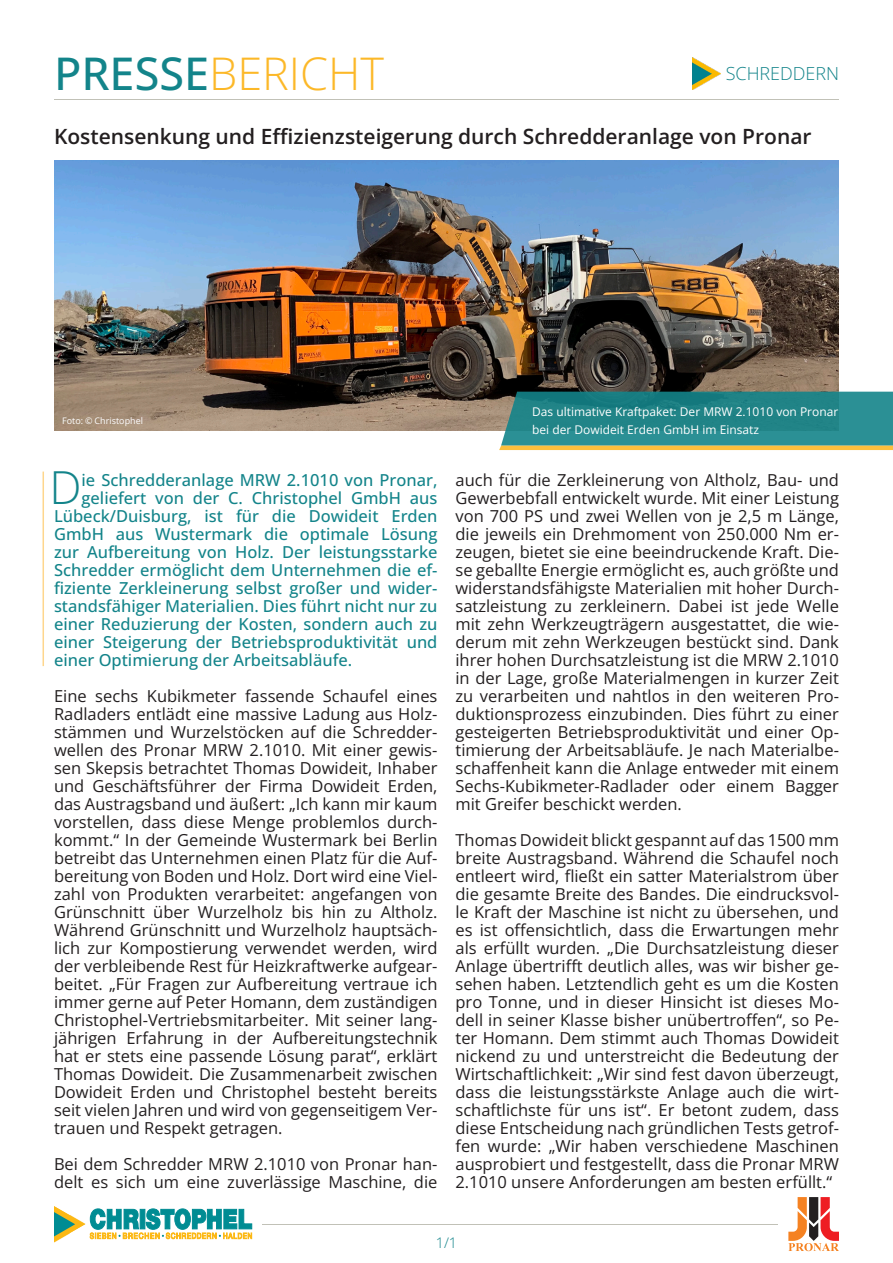
<style>
.page{position:relative;width:893px;height:1263px;background:#fff}
.page>*{position:absolute;margin:0;border:0;box-sizing:border-box;transform-origin:0 0}
.Teaser{font:300 45.45px "Open Sans";color:#13848a}
.t1{font:300 45px "Open Sans";color:#fcb828}
.Titel{font:600 21px "Open Sans";color:#231f20}
.Bereiche{font:300 18px "Open Sans";color:#13848a}
.Fließtext{font:16.5px/18px "Open Sans";color:#231f20;text-align:justify}
.Teaser-2{font:500 16.5px "Open Sans";color:#13848a}
.t2{font:300 14.55px "Open Sans";color:#13848a}
.Bildunterschrift{font:12px/18px "Open Sans";color:#fff}
.Foto_Copyright_weiß{font:9px "Open Sans";color:#fff}
.s1{font-weight:500;color:#13848a}
</style>
<div class="page">
<hr style="left:54px;top:99px;width:785px;height:1px;background:#c1c1b7">
<hr style="left:263px;top:1224px;width:515px;height:1px;background:#c1c1b7">
<svg style="left:54px;top:1206px;width:198px;height:36px"></svg>
<svg style="left:788px;top:1197px;width:51px;height:54px"></svg>
<img style="left:54px;top:161px;width:785px;height:270px">
<svg style="left:499px;top:392px;width:394px;height:58px;background:#368b85"></svg>
<hr style="left:43px;top:472px;width:1px;height:194px;background:#fed68d">
<img style="left:693px;top:58px;width:27px;height:32px">
<h2 class="t1" style="left:54px;top:43px;width:332px"><span class="s1">PRESSE</span>BERICHT</h2>
<p class="Bereiche" style="left:726px;top:61px;width:115px">SCHREDDERN</p>
<p class="Titel" style="left:54px;top:122px;width:759px">Kostensenkung und Effizienzsteigerung durch Schredderanlage von Pronar</p>
<p class="Foto_Copyright_weiß" style="left:62px;top:414px;width:82px">Foto: © Christophel</p>
<p class="Teaser" style="left:49px;top:456px;width:34px">D</p>
<p class="Teaser-2" style="left:82px;top:469px;width:357px">ie Schredderanlage MRW 2.1010 von Pronar,</p>
<p class="Teaser-2" style="left:82px;top:487px;width:357px">geliefert von der C. Christophel GmbH aus</p>
<p class="Teaser-2" style="left:54px;top:505px;width:385px">Lübeck/Duisburg, ist für die Dowideit Erden</p>
<p class="Teaser-2" style="left:54px;top:523px;width:385px">GmbH aus Wustermark die optimale Lösung</p>
<p class="Teaser-2" style="left:54px;top:541px;width:385px">zur Aufbereitung von Holz. Der leistungsstarke</p>
<p class="Teaser-2" style="left:54px;top:559px;width:385px">Schredder ermöglicht dem Unternehmen die ef-</p>
<p class="Teaser-2" style="left:54px;top:577px;width:385px">fiziente Zerkleinerung selbst großer und wider-</p>
<p class="Teaser-2" style="left:54px;top:595px;width:385px">standsfähiger Materialien. Dies führt nicht nur zu</p>
<p class="Teaser-2" style="left:54px;top:613px;width:385px">einer Reduzierung der Kosten, sondern auch zu</p>
<p class="Teaser-2" style="left:54px;top:631px;width:385px">einer Steigerung der Betriebsproduktivität und</p>
<p class="Teaser-2" style="left:54px;top:649px;width:300px">einer Optimierung der Arbeitsabläufe.</p>
<p class="Fließtext" style="left:54px;top:687px;width:385px">Eine sechs Kubikmeter fassende Schaufel eines Radladers entlädt eine massive Ladung aus Holz&shy;stämmen und Wurzelstöcken auf die Schredder&shy;wellen des Pronar MRW 2.1010. Mit einer gewis&shy;sen Skepsis betrachtet Thomas Dowideit, Inhaber und Geschäftsführer der Firma Dowideit Erden, das Austragsband und äußert: „Ich kann mir kaum vorstellen, dass diese Menge problemlos durch&shy;kommt.“ In der Gemeinde Wustermark bei Berlin betreibt das Unternehmen einen Platz für die Auf&shy;bereitung von Boden und Holz. Dort wird eine Viel&shy;zahl von Produkten verarbeitet: angefangen von Grünschnitt über Wurzelholz bis hin zu Altholz.<br>Während Grünschnitt und Wurzelholz hauptsäch&shy;lich zur Kompostierung verwendet werden, wird der verbleibende Rest für Heizkraftwerke aufgear&shy;beitet. „Für Fragen zur Aufbereitung vertraue ich immer gerne auf Peter Homann, dem zuständigen Christophel-Vertriebsmitarbeiter. Mit seiner lang&shy;jährigen Erfahrung in der Aufbereitungstechnik hat er stets eine passende Lösung parat“, erklärt Thomas Dowideit. Die Zusammenarbeit zwischen Dowideit Erden und Christophel besteht bereits seit vielen Jahren und wird von gegenseitigem Ver&shy;trauen und Respekt getragen.</p>
<p class="Fließtext" style="left:54px;top:1155px;width:385px">Bei dem Schredder MRW 2.1010 von Pronar han&shy;delt es sich um eine zuverlässige Maschine, die</p>
<p class="Bildunterschrift" style="left:532px;top:403px;width:308px">Das ultimative Kraftpaket: Der MRW 2.1010 von Pronar bei der Dowideit Erden GmbH im Einsatz</p>
<p class="Fließtext" style="left:455px;top:471px;width:385px">auch für die Zerkleinerung von Altholz, Bau- und Gewerbebfall entwickelt wurde. Mit einer Leistung von 700 PS und zwei Wellen von je 2,5 m Länge, die jeweils ein Drehmoment von 250.000 Nm er&shy;zeugen, bietet sie eine beeindruckende Kraft. Die&shy;se geballte Energie ermöglicht es, auch größte und widerstandsfähigste Materialien mit hoher Durch&shy;satzleistung zu zerkleinern. Dabei ist jede Welle mit zehn Werkzeugträgern ausgestattet, die wie&shy;derum mit zehn Werkzeugen bestückt sind. Dank ihrer hohen Durchsatzleistung ist die MRW 2.1010 in der Lage, große Materialmengen in kurzer Zeit zu verarbeiten und nahtlos in den weiteren Pro&shy;duktionsprozess einzubinden. Dies führt zu einer gesteigerten Betriebsproduktivität und einer Op&shy;timierung der Arbeitsabläufe. Je nach Materialbe&shy;schaffenheit kann die Anlage entweder mit einem Sechs-Kubikmeter-Radlader oder einem Bagger mit Greifer beschickt werden.</p>
<p class="Fließtext" style="left:455px;top:831px;width:385px">Thomas Dowideit blickt gespannt auf das 1500 mm breite Austragsband. Während die Schaufel noch entleert wird, fließt ein satter Materialstrom über die gesamte Breite des Bandes. Die eindrucksvol&shy;le Kraft der Maschine ist nicht zu übersehen, und es ist offensichtlich, dass die Erwartungen mehr als erfüllt wurden. „Die Durchsatzleistung dieser Anlage übertrifft deutlich alles, was wir bisher ge&shy;sehen haben. Letztendlich geht es um die Kosten pro Tonne, und in dieser Hinsicht ist dieses Mo&shy;dell in seiner Klasse bisher unübertroffen“, so Pe&shy;ter Homann. Dem stimmt auch Thomas Dowideit nickend zu und unterstreicht die Bedeutung der Wirtschaftlichkeit: „Wir sind fest davon überzeugt, dass die leistungsstärkste Anlage auch die wirt&shy;schaftlichste für uns ist“. Er betont zudem, dass diese Entscheidung nach gründlichen Tests getrof&shy;fen wurde: „Wir haben verschiedene Maschinen ausprobiert und festgestellt, dass die Pronar MRW 2.1010 unsere Anforderungen am besten erfüllt.“</p>
<p class="t2" style="left:436px;top:1232px;width:23px">1/1</p>
</div>
